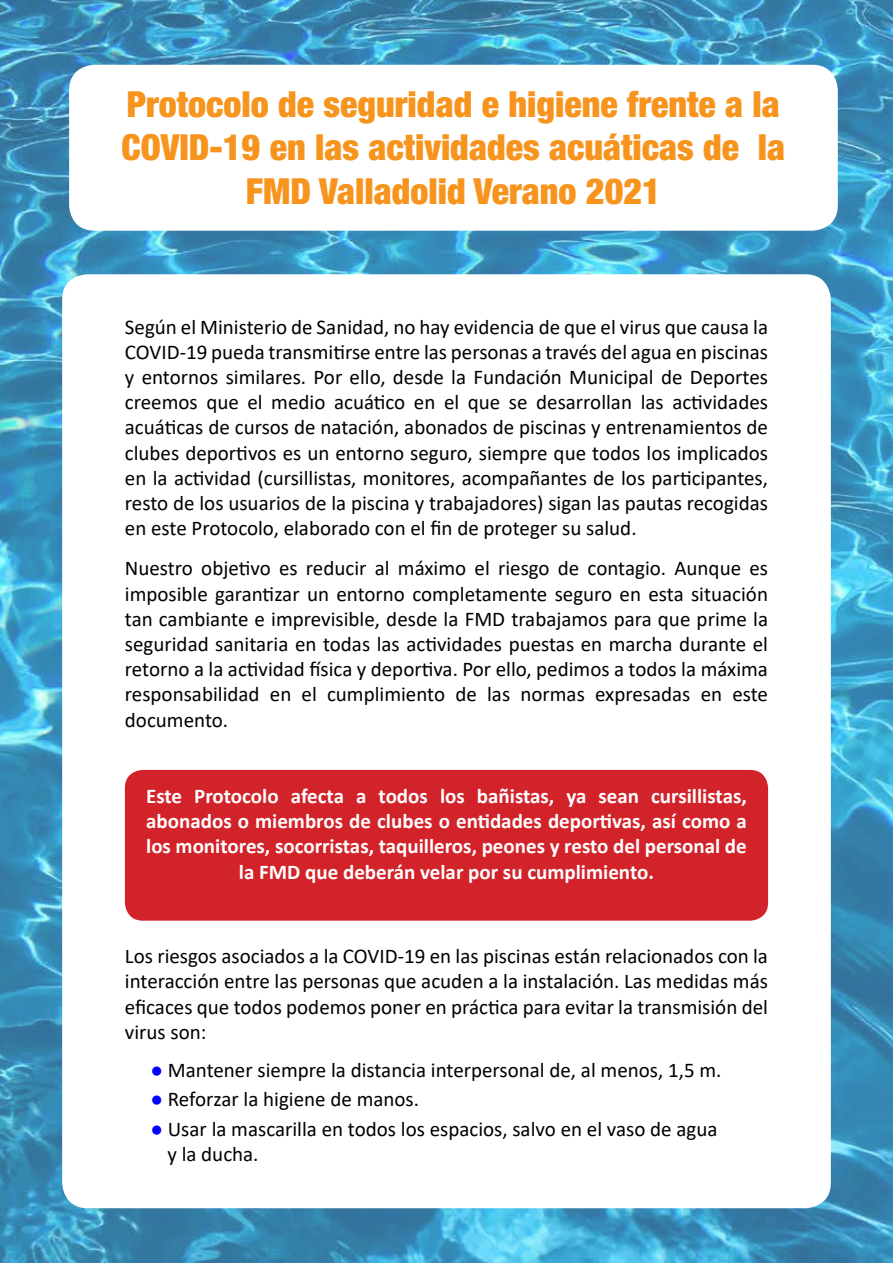
<style>
.page{position:relative;width:893px;height:1263px;background:#fff}
.page>*{position:absolute;margin:0;border:0;box-sizing:border-box;transform-origin:0 0}
.t1{font:900 condensed 36px/43.2px "Helvetica Neue LT Std";color:#f7941e;text-align:center}
.t2{font:21px/25.2px "Calibri";color:#000;text-align:justify}
.t3{font:700 21px/25.2px "Calibri";color:#fff;text-align:center}
.s1{color:#00f}
</style>
<div class="page">
<img style="left:0;top:0;width:893px;height:1263px">
<div style="left:62px;top:274px;width:769px;height:934px;background:#fff;border-radius:26px"></div>
<div style="left:125px;top:770px;width:643px;height:151px;background:#d2232a;border-radius:18px"></div>
<div style="left:69px;top:65px;width:769px;height:166px;background:#fff;border-radius:26px"></div>
<h1 class="t1" style="left:122px;top:82px;width:665px">Protocolo de seguridad e higiene frente a la<br>COVID-19 en las actividades acuáticas de la<br>FMD Valladolid Verano 2021</h1>
<p class="t2" style="left:125px;top:313px;width:645px">Según el Ministerio de Sanidad, no hay evidencia de que el virus que causa la COVID-19 pueda transmitirse entre las personas a través del agua en piscinas y entornos similares. Por ello, desde la Fundación Municipal de Deportes creemos que el medio acuático en el que se desarrollan las actividades acuáticas de cursos de natación, abonados de piscinas y entrenamientos de clubes deportivos es un entorno seguro, siempre que todos los implicados en la actividad (cursillistas, monitores, acompañantes de los participantes, resto de los usuarios de la piscina y trabajadores) sigan las pautas recogidas en este Protocolo, elaborado con el fin de proteger su salud.</p>
<p class="t2" style="left:125px;top:555px;width:645px">Nuestro objetivo es reducir al máximo el riesgo de contagio. Aunque es imposible garantizar un entorno completamente seguro en esta situación tan cambiante e imprevisible, desde la FMD trabajamos para que prime la seguridad sanitaria en todas las actividades puestas en marcha durante el retorno a la actividad física y deportiva. Por ello, pedimos a todos la máxima responsabilidad en el cumplimiento de las normas expresadas en este documento.</p>
<p class="t3" style="left:146px;top:783px;width:602px">Este Protocolo afecta a todos los bañistas, ya sean cursillistas, abonados o miembros de clubes o entidades deportivas, así como a los monitores, socorristas, taquilleros, peones y resto del personal de la FMD que deberán velar por su cumplimiento.</p>
<p class="t2" style="left:125px;top:943px;width:645px">Los riesgos asociados a la COVID-19 en las piscinas están relacionados con la interacción entre las personas que acuden a la instalación. Las medidas más eficaces que todos podemos poner en práctica para evitar la transmisión del virus son:</p>
<p class="t2" style="left:150px;top:1057px;width:573px"><span class="s1">●</span> Mantener siempre la distancia interpersonal de, al menos, 1,5 m.</p>
<p class="t2" style="left:150px;top:1086px;width:270px"><span class="s1">●</span> Reforzar la higiene de manos.</p>
<p class="t2" style="left:167px;top:1115px;width:552px;text-indent:-17px"><span class="s1">●</span> Usar la mascarilla en todos los espacios, salvo en el vaso de agua y la ducha.</p>
</div>
